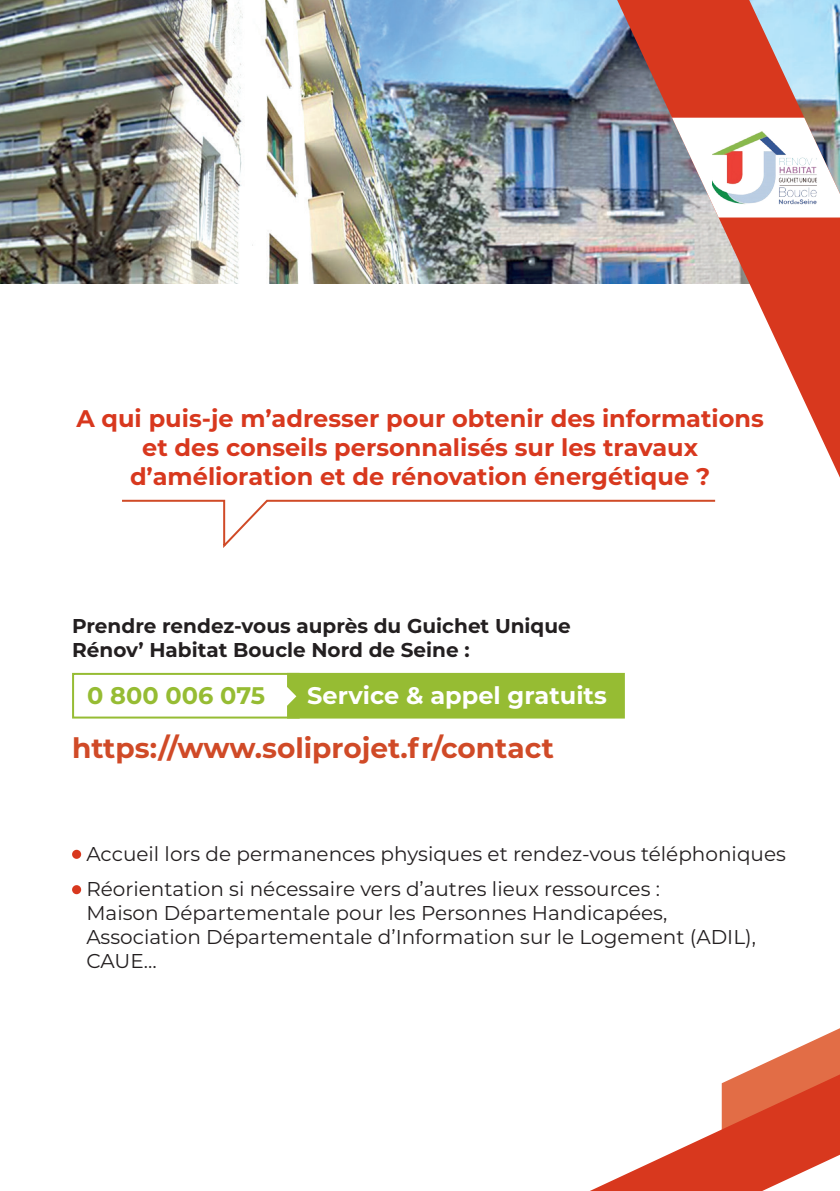
<style>
.page{position:relative;width:840px;height:1191px;background:#fff}
.page>*{position:absolute;margin:0;border:0;box-sizing:border-box;transform-origin:0 0}
.t1{font:700 28px "Montserrat";color:#d04a27}
.t2{font:700 24px/28.8px "Montserrat";color:#d8381e;text-align:center}
.t3{font:700 24px "Montserrat";color:#fff}
.t4{font:700 24px "Montserrat";color:#96bc33}
.t5{font:20px/24px "Montserrat";color:#231f20}
.t6{font:700 20px/24px "Montserrat";color:#231f20}
</style>
<div class="page">
<div style="left:287px;top:673px;width:337px;height:45px;background:#96bc33"></div>
<img style="left:0;top:0;width:616px;height:284px">
<div style="left:72px;top:849px;width:9px;height:10px;background:#d8381e;border-radius:50%"></div>
<div style="left:72px;top:885px;width:9px;height:9px;background:#d8381e;border-radius:50%"></div>
<svg style="left:590px;top:1028px;width:249px;height:163px"></svg>
<svg style="left:122px;top:499px;width:594px;height:49px"></svg>
<div style="left:72px;top:673px;width:227px;height:45px;border:2px solid #96bc33"></div>
<svg style="left:616px;top:0;width:223px;height:476px"></svg>
<svg style="left:671px;top:118px;width:168px;height:99px"></svg>
<img style="left:711px;top:129px;width:106px;height:78px">
<p class="t2" style="left:76px;top:403px;width:688px">A qui puis-je m’adresser pour obtenir des informations et des conseils personnalisés sur les travaux d’amélioration et de rénovation énergétique ?</p>
<p class="t6" style="left:72px;top:612px;width:500px">Prendre rendez-vous auprès du Guichet Unique<br>Rénov’ Habitat Boucle Nord de Seine :</p>
<p class="t4" style="left:87px;top:678px;width:179px">0 800 006 075</p>
<p class="t3" style="left:307px;top:678px;width:301px">Service &amp; appel gratuits</p>
<h1 class="t1" style="left:72px;top:728px;width:483px">https://www.soliprojet.fr/contact</h1>
<p class="t5" style="left:86px;top:835px;width:700px;line-height:35.4px">Accueil lors de permanences physiques et rendez-vous téléphoniques<br>Réorientation si nécessaire vers d’autres lieux ressources :</p>
<p class="t5" style="left:86px;top:900px;width:670px">Maison Départementale pour les Personnes Handicapées,<br>Association Départementale d’Information sur le Logement (ADIL),<br>CAUE…</p>
</div>
